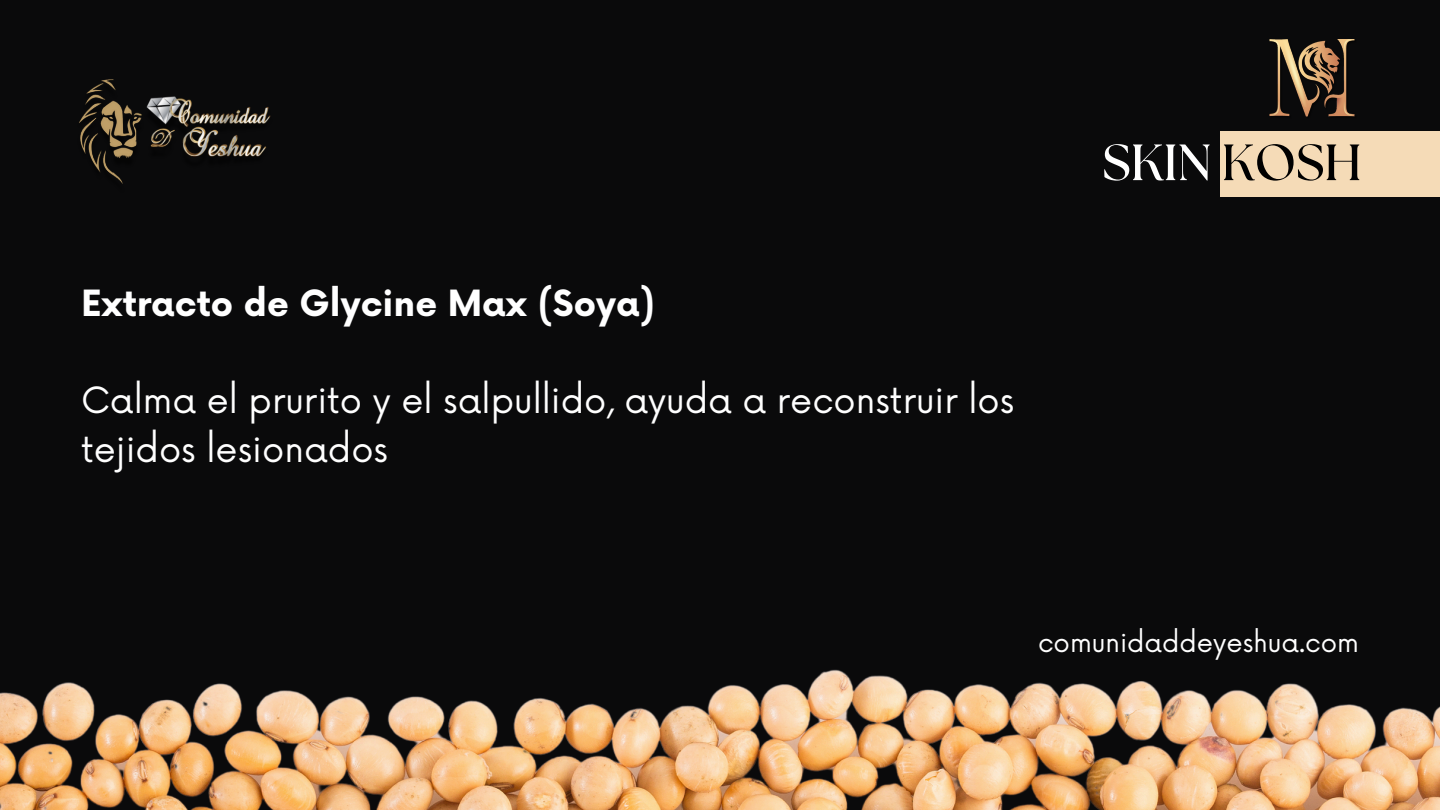
<style>
.page{position:relative;width:1440px;height:810px;background:#0a0a0b}
.page>*{position:absolute;margin:0;border:0;box-sizing:border-box;transform-origin:0 0}
.t1{font:700 50.9px "The Seasons";color:#fff}
.t2{font:35.2px/48.8px "Now";color:#fff}
.t3{font:700 35.2px "Now";color:#fff}
.t4{font:26px "Now";color:#fff}
.s1{color:#000}
</style>
<div class="page">
<img style="left:0;top:669px;width:1440px;height:141px">
<div style="left:1221px;top:131px;width:219px;height:66px;background:#f5dbb7"></div>
<img style="left:1269px;top:39px;width:86px;height:78px">
<img style="left:79px;top:79px;width:192px;height:105px">
<h3 class="t3" style="left:81px;top:284px;width:576px">Extracto de Glycine Max (Soya)</h3>
<p class="t2" style="left:81px;top:378px;width:935px">Calma el prurito y el salpullido, ayuda a reconstruir los tejidos lesionados</p>
<p class="t1" style="left:1102px;top:139px;width:261px">SKIN <span class="s1">KOSH</span></p>
<p class="t4" style="left:1038px;top:628px;width:322px">comunidaddeyeshua.com</p>
</div>
